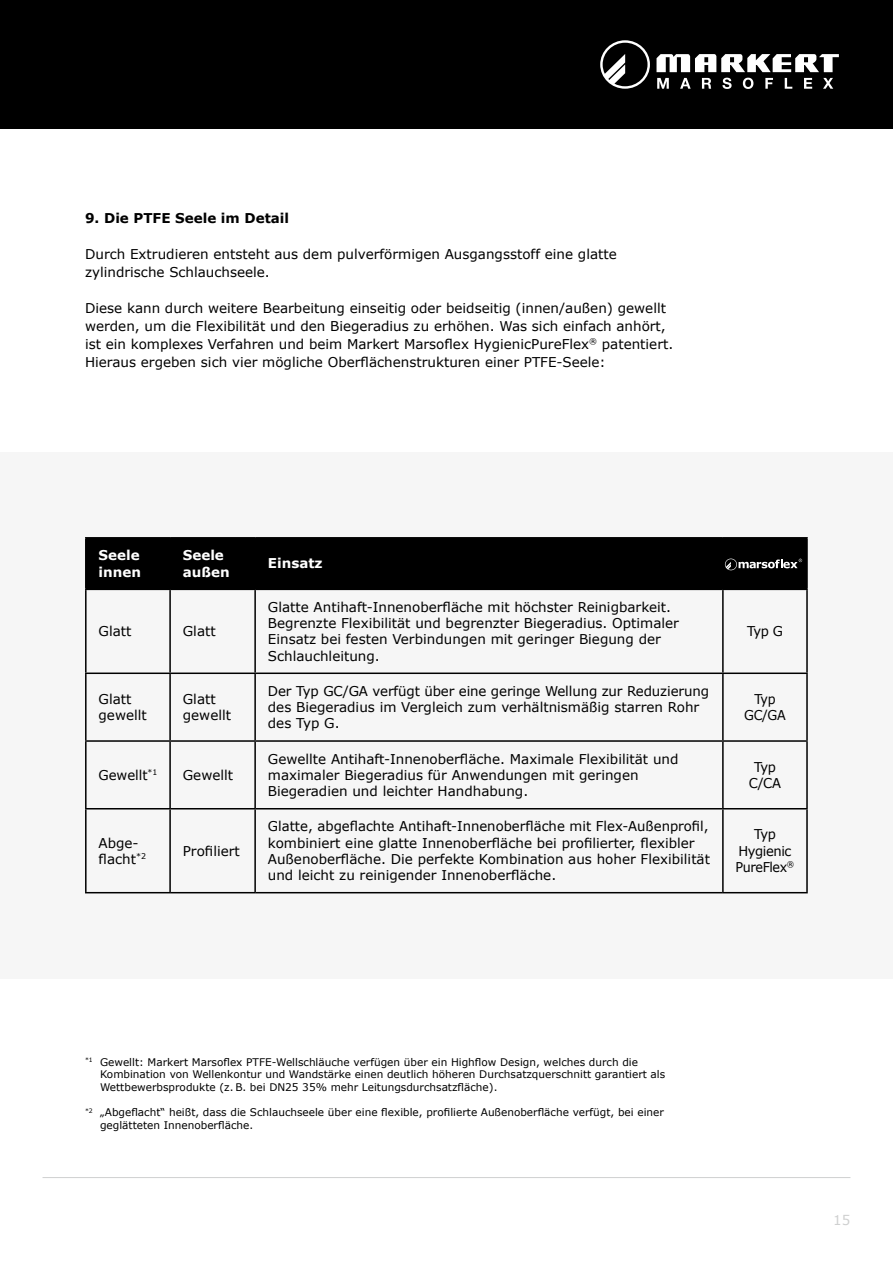
<style>
.page{position:relative;width:893px;height:1263px;background:#fff}
.page>*{position:absolute;margin:0;border:0;box-sizing:border-box;transform-origin:0 0}
.t1{font:13.5px/16.2px "Verdana";color:#000}
.t2{font:700 13.5px/16.2px "Verdana";color:#fff}
.t3{font:700 13.5px "Verdana";color:#000}
.t4{font:13.5px/16.2px "Verdana";letter-spacing:-.03em;color:#000;text-align:center}
.t5{font:13.5px/16.2px "Verdana";color:#000;text-align:center;scale:.94 1}
.t6{font:13.5px "Verdana";color:#cfd0d0}
.t7{font:10.5px/12.6px "Verdana";color:#000}
</style>
<div class="page">
<div style="left:0;top:0;width:893px;height:129px;background:#000"></div>
<hr style="left:43px;top:1177px;width:807px;height:1px;background:#cfd0d0">
<svg style="left:600px;top:40px;width:50px;height:49px"></svg>
<svg style="left:656px;top:54px;width:183px;height:18px"></svg>
<svg style="left:657px;top:78px;width:12px;height:11px"></svg>
<svg style="left:680px;top:78px;width:11px;height:11px"></svg>
<svg style="left:702px;top:78px;width:9px;height:11px"></svg>
<svg style="left:722px;top:78px;width:10px;height:11px"></svg>
<svg style="left:743px;top:78px;width:10px;height:11px"></svg>
<svg style="left:765px;top:78px;width:8px;height:11px"></svg>
<svg style="left:785px;top:78px;width:7px;height:11px"></svg>
<svg style="left:804px;top:78px;width:8px;height:11px"></svg>
<svg style="left:823px;top:78px;width:10px;height:11px"></svg>
<div style="left:0;top:452px;width:893px;height:526px;background:#f6f6f6"></div>
<hr style="left:85px;top:537px;width:85px;height:2px;background:#000">
<hr style="left:85px;top:539px;width:2px;height:50px;background:#000">
<hr style="left:170px;top:537px;width:85px;height:2px;background:#000">
<hr style="left:255px;top:537px;width:468px;height:2px;background:#000">
<hr style="left:723px;top:537px;width:85px;height:2px;background:#000">
<hr style="left:806px;top:539px;width:2px;height:50px;background:#000">
<hr style="left:85px;top:589px;width:85px;height:1px;background:#000">
<hr style="left:85px;top:590px;width:2px;height:82px;background:#000">
<hr style="left:170px;top:589px;width:85px;height:1px;background:#000">
<hr style="left:169px;top:590px;width:2px;height:82px;background:#000">
<hr style="left:255px;top:589px;width:468px;height:1px;background:#000">
<hr style="left:254px;top:590px;width:2px;height:82px;background:#000">
<hr style="left:723px;top:589px;width:85px;height:1px;background:#000">
<hr style="left:722px;top:590px;width:2px;height:82px;background:#000">
<hr style="left:806px;top:590px;width:2px;height:82px;background:#000">
<hr style="left:85px;top:672px;width:85px;height:2px;background:#000">
<hr style="left:85px;top:674px;width:2px;height:66px;background:#000">
<hr style="left:170px;top:672px;width:85px;height:2px;background:#000">
<hr style="left:169px;top:674px;width:2px;height:66px;background:#000">
<hr style="left:255px;top:672px;width:468px;height:2px;background:#000">
<hr style="left:254px;top:674px;width:2px;height:66px;background:#000">
<hr style="left:723px;top:672px;width:85px;height:2px;background:#000">
<hr style="left:722px;top:674px;width:2px;height:66px;background:#000">
<hr style="left:806px;top:674px;width:2px;height:66px;background:#000">
<hr style="left:85px;top:740px;width:85px;height:2px;background:#000">
<hr style="left:85px;top:742px;width:2px;height:66px;background:#000">
<hr style="left:170px;top:740px;width:85px;height:2px;background:#000">
<hr style="left:169px;top:742px;width:2px;height:66px;background:#000">
<hr style="left:255px;top:740px;width:468px;height:2px;background:#000">
<hr style="left:254px;top:742px;width:2px;height:66px;background:#000">
<hr style="left:723px;top:740px;width:85px;height:2px;background:#000">
<hr style="left:722px;top:742px;width:2px;height:66px;background:#000">
<hr style="left:806px;top:742px;width:2px;height:66px;background:#000">
<hr style="left:85px;top:808px;width:85px;height:1px;background:#000">
<hr style="left:85px;top:809px;width:2px;height:83px;background:#000">
<hr style="left:170px;top:808px;width:85px;height:1px;background:#000">
<hr style="left:169px;top:809px;width:2px;height:83px;background:#000">
<hr style="left:255px;top:808px;width:468px;height:1px;background:#000">
<hr style="left:254px;top:809px;width:2px;height:83px;background:#000">
<hr style="left:723px;top:808px;width:85px;height:1px;background:#000">
<hr style="left:722px;top:809px;width:2px;height:83px;background:#000">
<hr style="left:806px;top:809px;width:2px;height:83px;background:#000">
<hr style="left:85px;top:892px;width:85px;height:1px;background:#000">
<hr style="left:170px;top:892px;width:85px;height:1px;background:#000">
<hr style="left:255px;top:892px;width:468px;height:1px;background:#000">
<hr style="left:723px;top:892px;width:85px;height:1px;background:#000">
<div style="left:87px;top:539px;width:719px;height:50px;background:#000"></div>
<p class="t3" style="left:85px;top:209px;width:206px">9. Die PTFE Seele im Detail</p>
<p class="t1" style="left:85px;top:245px;width:533px;line-height:18px">Durch Extrudieren entsteht aus dem pulverförmigen Ausgangsstoff eine glatte zylindrische Schlauchseele.</p>
<p class="t1" style="left:85px;top:299px;width:590px;line-height:18px">Diese kann durch weitere Bearbeitung einseitig oder beidseitig (innen/außen) gewellt werden, um die Flexibilität und den Biegeradius zu erhöhen. Was sich einfach anhört, ist ein komplexes Verfahren und beim Markert Marsoflex HygienicPureFlex<sup>®</sup> patentiert.<br>Hieraus ergeben sich vier mögliche Oberflächenstrukturen einer PTFE-Seele:</p>
<p class="t2" style="left:99px;top:547px;width:44px">Seele innen</p>
<p class="t2" style="left:183px;top:547px;width:48px">Seele außen</p>
<p class="t2" style="left:268px;top:556px;width:56px">Einsatz</p>
<p class="t1" style="left:99px;top:623px;width:34px">Glatt</p>
<p class="t1" style="left:183px;top:623px;width:34px">Glatt</p>
<p class="t1" style="left:268px;top:599px;width:413px">Glatte Antihaft-Innenoberfläche mit höchster Reinigbarkeit.<br>Begrenzte Flexibilität und begrenzter Biegeradius. Optimaler Einsatz bei festen Verbindungen mit geringer Biegung der Schlauchleitung.</p>
<p class="t1" style="left:747px;top:623px;width:37px">Typ G</p>
<p class="t1" style="left:99px;top:691px;width:50px">Glatt gewellt</p>
<p class="t1" style="left:183px;top:691px;width:50px">Glatt gewellt</p>
<p class="t1" style="left:268px;top:683px;width:443px">Der Typ GC/GA verfügt über eine geringe Wellung zur Reduzierung des Biegeradius im Vergleich zum verhältnismäßig starren Rohr des Typ G.</p>
<p class="t5" style="left:744px;top:691px;width:46px">Typ<br>GC/GA</p>
<p class="t1" style="left:99px;top:767px;width:60px">Gewellt<sup>*1</sup></p>
<p class="t1" style="left:183px;top:767px;width:52px">Gewellt</p>
<p class="t1" style="left:268px;top:751px;width:412px">Gewellte Antihaft-Innenoberfläche. Maximale Flexibilität und maximaler Biegeradius für Anwendungen mit geringen<br>Biegeradien und leichter Handhabung.</p>
<p class="t1" style="left:749px;top:759px;width:34px;text-align:center">Typ<br>C/CA</p>
<p class="t1" style="left:99px;top:835px;width:49px">Abge&shy;flacht<sup>*2</sup></p>
<p class="t1" style="left:183px;top:843px;width:59px">Profiliert</p>
<p class="t1" style="left:268px;top:818px;width:444px">Glatte, abgeflachte Antihaft-Innenoberfläche mit Flex-Außenprofil, kombiniert eine glatte Innenoberfläche bei profilierter, flexibler Außenoberfläche. Die perfekte Kombination aus hoher Flexibilität und leicht zu reinigender Innenoberfläche.</p>
<p class="t4" style="left:736px;top:827px;width:60px">Typ<br>Hygienic<br>PureFlex<sup>®</sup></p>
<p class="t7" style="left:100px;top:1055px;width:567px;text-indent:-15px"><sup>*1</sup> Gewellt: Markert Marsoflex PTFE-Wellschläuche verfügen über ein Highflow Design, welches durch die<br>Kombination von Wellenkontur und Wandstärke einen deutlich höheren Durchsatzquerschnitt garantiert als<br>Wettbewerbsprodukte (z. B. bei DN25 35% mehr Leitungsdurchsatzfläche).</p>
<p class="t7" style="left:100px;top:1106px;width:565px;text-indent:-15px"><sup>*2</sup> „Abgeflacht“ heißt, dass die Schlauchseele über eine flexible, profilierte Außenoberfläche verfügt, bei einer geglätteten Innenoberfläche.</p>
<p class="t6" style="left:833px;top:1211px;width:19px">15</p>
</div>
